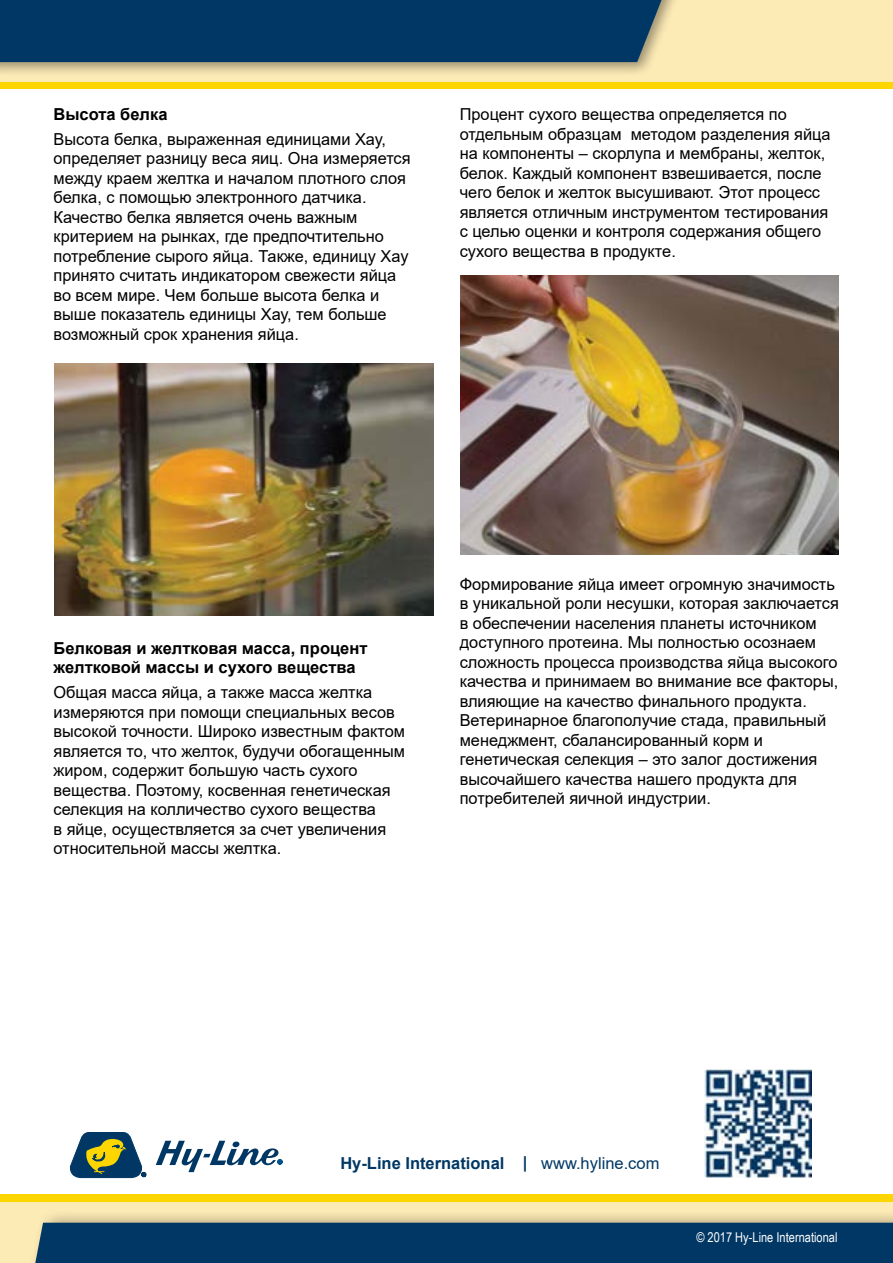
<style>
.page{position:relative;width:893px;height:1263px;background:#fff}
.page>*{position:absolute;margin:0;border:0;box-sizing:border-box;transform-origin:0 0}
.t1{font:16.5px/19.5px "Arial";color:#000}
.t2{font:700 16.5px/19.5px "Arial";color:#000}
.t3{font:700 16.5px "Arial";color:#003764}
.t4{font:13.5px "Arial Narrow";color:#fff}
.s1{font-weight:400}
</style>
<div class="page">
<div style="left:0;top:1194px;width:893px;height:69px;background:#fdebb6"></div>
<div style="left:0;top:1194px;width:893px;height:8px;background:#fdd600"></div>
<div style="left:28px;top:1209px;width:865px;height:54px;background:#000;opacity:.4"></div>
<div style="left:33px;top:1223px;width:860px;height:40px;background:#003764"></div>
<div style="left:0;top:0;width:893px;height:88px;background:#fdebb6"></div>
<div style="left:0;top:82px;width:893px;height:7px;background:#fdd600"></div>
<div style="left:0;top:0;width:680px;height:77px;background:#000;opacity:.4"></div>
<div style="left:0;top:0;width:667px;height:62px;background:#003764"></div>
<svg style="left:70px;top:1132px;width:76px;height:46px"></svg>
<svg style="left:156px;top:1141px;width:126px;height:31px"></svg>
<img style="left:704px;top:1069px;width:107px;height:109px">
<img style="left:54px;top:363px;width:379px;height:253px">
<img style="left:460px;top:275px;width:379px;height:279px">
<p class="t2" style="left:54px;top:105px;width:115px">Высота белка</p>
<p class="t1" style="left:54px;top:129px;width:359px">Высота белка, выраженная единицами Хау, определяет разницу веса яиц. Она измеряется между краем желтка и началом плотного слоя белка, с помощью электронного датчика.<br>Качество белка является очень важным критерием на рынках, где предпочтительно потребление сырого яйца. Также, единицу Хау принято считать индикатором свежести яйца во всем мире. Чем больше высота белка и выше показатель единицы Хау, тем больше возможный срок хранения яйца.</p>
<p class="t1" style="left:460px;top:104px;width:372px">Процент сухого вещества определяется по отдельным образцам методом разделения яйца на компоненты – скорлупа и мембраны, желток, белок. Каждый компонент взвешивается, после чего белок и желток высушивают. Этот процесс является отличным инструментом тестирования с целью оценки и контроля содержания общего сухого вещества в продукте.</p>
<p class="t2" style="left:54px;top:638px;width:315px">Белковая и желтковая масса, процент желтковой массы и сухого вещества</p>
<p class="t1" style="left:54px;top:682px;width:353px">Общая масса яйца, а также масса желтка измеряются при помощи специальных весов высокой точности. Широко известным фактом является то, что желток, будучи обогащенным жиром, содержит большую часть сухого вещества. Поэтому, косвенная генетическая селекция на колличество сухого вещества<br>в яйце, осуществляется за счет увеличения относительной массы желтка.</p>
<p class="t1" style="left:460px;top:574px;width:381px">Формирование яйца имеет огромную значимость в уникальной роли несушки, которая заключается в обеспечении населения планеты источником доступного протеина. Мы полностью осознаем сложность процесса производства яйца высокого качества и принимаем во внимание все факторы, влияющие на качество финального продукта.<br>Ветеринарное благополучие стада, правильный менеджмент, сбалансированный корм и генетическая селекция – это залог достижения высочайшего качества нашего продукта для потребителей яичной индустрии.</p>
<p class="t3" style="left:340px;top:1151px;width:321px">Hy-Line International | <span class="s1">www.hyline.com</span></p>
<p class="t4" style="left:696px;top:1227px;width:143px">© 2017 Hy-Line International</p>
</div>
